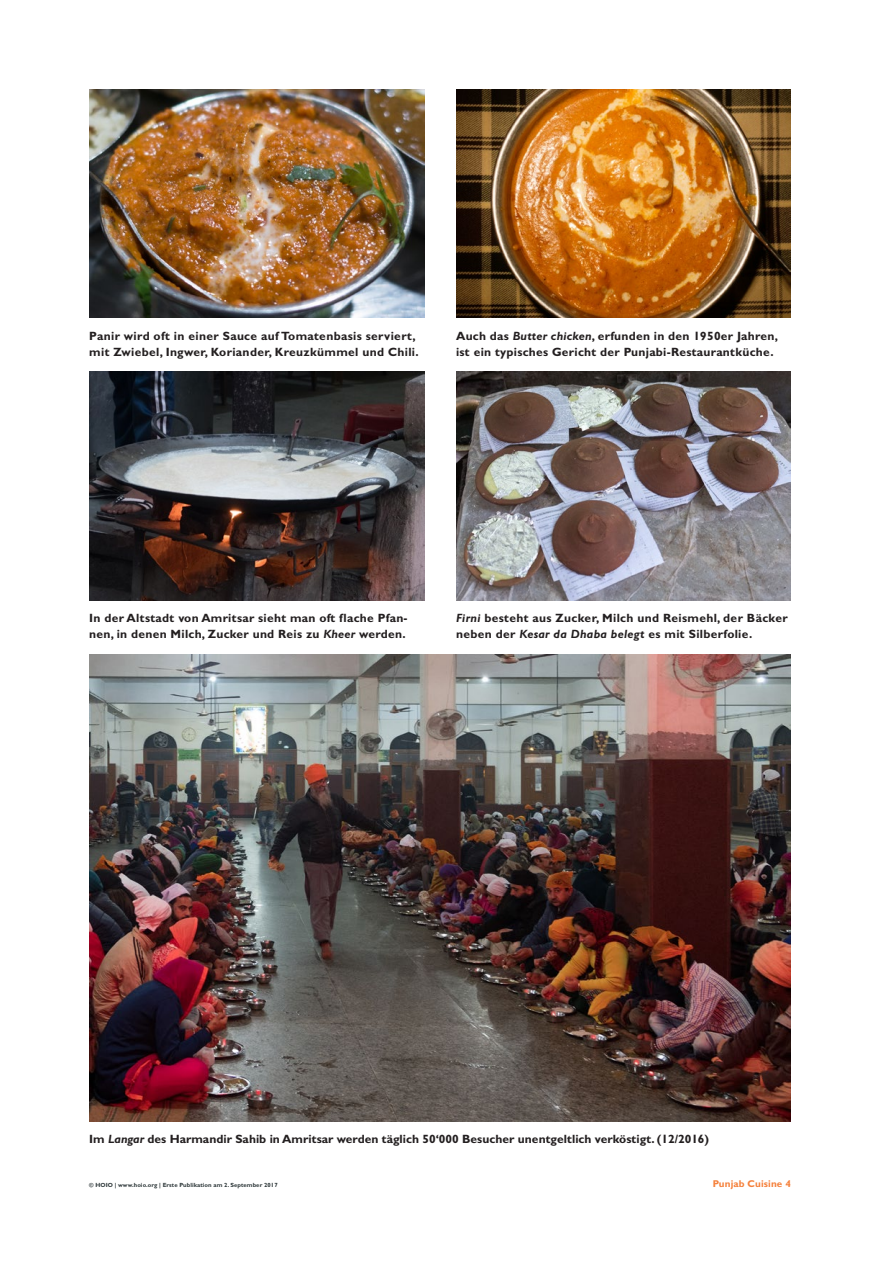
<style>
.page{position:relative;width:893px;height:1263px;background:#fff}
.page>*{position:absolute;margin:0;border:0;box-sizing:border-box;transform-origin:0 0}
.Bildlegende{font:700 12px/16.4px "Gill Sans MT Pro";letter-spacing:.02em;color:#231f20}
.Bildlegende-2{font:700 12px "Gill Sans MT Pro";color:#231f20}
.t1{font:700 9.9px "Gill Sans MT Pro";letter-spacing:.01em;color:#f5813c}
.Copyright{font:700 6px "Gill Sans MT Pro";letter-spacing:.01em;color:#313b3d}
.s1{font-style:italic}
</style>
<div class="page">
<img style="left:89px;top:654px;width:702px;height:468px">
<img style="left:89px;top:89px;width:335px;height:229px">
<img style="left:456px;top:372px;width:335px;height:228px">
<img style="left:89px;top:372px;width:335px;height:228px">
<img style="left:456px;top:89px;width:335px;height:229px">
<p class="Bildlegende" style="left:89px;top:327px;width:331px">Panir wird oft in einer Sauce auf Tomatenbasis serviert, mit Zwiebel, Ingwer, Koriander, Kreuzkümmel und Chili.</p>
<p class="Bildlegende" style="left:456px;top:327px;width:324px">Auch das <span class="s1">Butter chicken</span>, erfunden in den 1950er Jahren, ist ein typisches Gericht der Punjabi-Restaurantküche.</p>
<p class="Bildlegende" style="left:89px;top:610px;width:320px">In der Altstadt von Amritsar sieht man oft flache Pfan&shy;nen, in denen Milch, Zucker und Reis zu <span class="s1">Kheer</span> werden.</p>
<p class="Bildlegende" style="left:456px;top:610px;width:333px"><span class="s1">Firni</span> besteht aus Zucker, Milch und Reismehl, der Bäcker neben der <span class="s1">Kesar da Dhaba belegt</span> es mit Silberfolie.</p>
<p class="Bildlegende-2" style="left:89px;top:1132px;width:621px">Im <span class="s1">Langar</span> des Harmandir Sahib in Amritsar werden täglich 50‘000 Besucher unentgeltlich verköstigt. (12/2016)</p>
<p class="Copyright" style="left:89px;top:1181px;width:190px">© HOIO | www.hoio.org | Erste Publikation am 2. September 2017</p>
<p class="t1" style="left:713px;top:1177px;width:80px">Punjab Cuisine 4</p>
</div>
